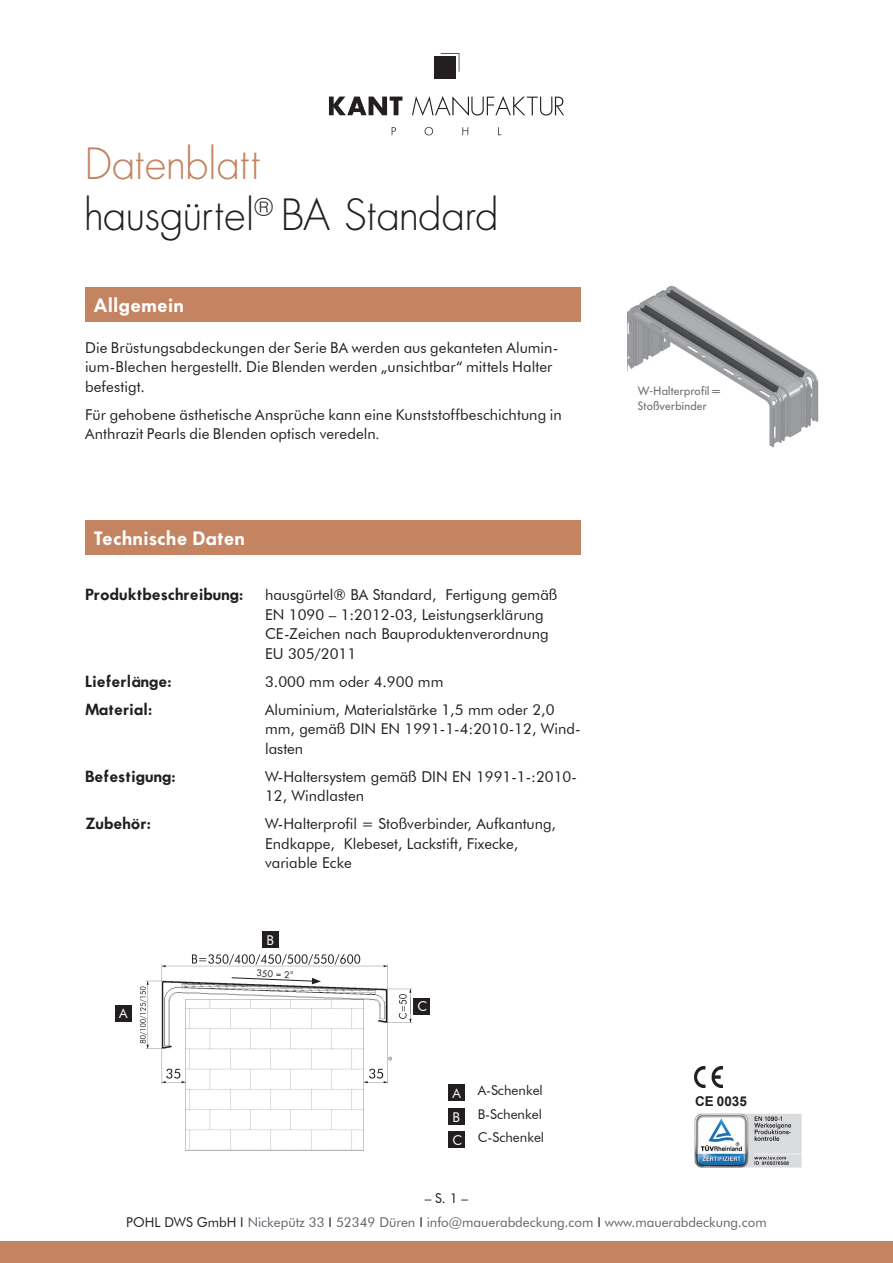
<style>
.page{position:relative;width:893px;height:1263px;background:#fff}
.page>*{position:absolute;margin:0;border:0;box-sizing:border-box;transform-origin:0 0}
.t1{font:300 42px/50.4px "Futura ICG";letter-spacing:-.005em;color:#231f20}
.t2{font:600 18px "Futura ICG";letter-spacing:.01em;color:#fff}
.t3{font:15px/19.5px "Futura BT";color:#231f20}
.t4{font:600 15px "Futura ICG";color:#231f20}
.t5{font:13.5px/23.7px "Futura BT";color:#5f6369;text-align:center}
.t6{font:13.5px/23.7px "Futura BT";color:#231f20;text-align:right}
.t7{font:700 13.5px "Arial";color:#231f20}
.t8{font:13.5px "Futura BT";color:#fff}
.t9{font:12px/15px "Futura BQ";letter-spacing:.02em;color:#6c6d70}
.t10{font:9px "Futura";color:#231f20}
.s1{color:#c48461}
.s2{font-size:13.5px}
.s3{color:#fff}
.s4{color:#231f20}
</style>
<div class="page">
<div style="left:0;top:1242px;width:893px;height:21px;background:#c48461"></div>
<svg style="left:441px;top:53px;width:18px;height:19px"></svg>
<div style="left:434px;top:56px;width:22px;height:22px;background:#231f20"></div>
<svg style="left:329px;top:97px;width:73px;height:18px"></svg>
<svg style="left:412px;top:96px;width:152px;height:20px"></svg>
<svg style="left:392px;top:127px;width:4px;height:8px"></svg>
<svg style="left:425px;top:127px;width:8px;height:8px"></svg>
<svg style="left:462px;top:127px;width:6px;height:8px"></svg>
<img style="left:695px;top:1067px;width:28px;height:20px">
<img style="left:694px;top:1113px;width:107px;height:54px">
<img style="left:628px;top:285px;width:191px;height:163px">
<img style="left:139px;top:941px;width:275px;height:210px">
<svg style="left:231px;top:977px;width:90px;height:7px"></svg>
<div style="left:448px;top:1084px;width:16px;height:17px;background:#231f20"></div>
<div style="left:448px;top:1108px;width:16px;height:17px;background:#231f20"></div>
<div style="left:448px;top:1131px;width:16px;height:17px;background:#231f20"></div>
<div style="left:116px;top:1005px;width:16px;height:17px;background:#231f20"></div>
<div style="left:263px;top:932px;width:16px;height:16px;background:#231f20"></div>
<div style="left:414px;top:998px;width:16px;height:17px;background:#231f20"></div>
<div style="left:85px;top:288px;width:496px;height:34px;background:#c48461"></div>
<div style="left:85px;top:520px;width:496px;height:34px;background:#c48461"></div>
<h1 class="t1" style="left:85px;top:138px;width:415px"><span class="s1">Datenblatt<br></span>hausgürtel<sup>®</sup> BA Standard</h1>
<p class="t2" style="left:94px;top:293px;width:92px">Allgemein</p>
<p class="t3" style="left:85px;top:338px;width:475px">Die Brüstungsabdeckungen der Serie BA werden aus gekanteten Alumin&shy;ium-Blechen hergestellt. Die Blenden werden „unsichtbar“ mittels Halter befestigt.</p>
<p class="t3" style="left:85px;top:405px;width:478px">Für gehobene ästhetische Ansprüche kann eine Kunststoffbeschichtung in<br>Anthrazit Pearls die Blenden optisch veredeln<span class="s2">.</span></p>
<p class="t2" style="left:94px;top:526px;width:153px">Technische Daten</p>
<p class="t4" style="left:85px;top:585px;width:160px">Produktbeschreibung:</p>
<p class="t3" style="left:265px;top:585px;width:294px">hausgürtel® BA Standard, Fertigung gemäß EN 1090 – 1:2012-03, Leistungserklärung CE-Zeichen nach Bauproduktenverordnung EU 305/2011</p>
<p class="t4" style="left:85px;top:671px;width:88px">Lieferlänge:</p>
<p class="t3" style="left:265px;top:672px;width:180px">3.000 mm oder 4.900 mm</p>
<p class="t4" style="left:85px;top:699px;width:69px">Material:</p>
<p class="t3" style="left:265px;top:700px;width:317px">Aluminium, Materialstärke 1,5 mm oder 2,0 mm, gemäß DIN EN 1991-1-4:2010-12, Wind&shy;lasten</p>
<p class="t4" style="left:85px;top:766px;width:92px">Befestigung:</p>
<p class="t3" style="left:265px;top:767px;width:313px">W-Haltersystem gemäß DIN EN 1991-1-:2010-<br>12, Windlasten</p>
<p class="t4" style="left:85px;top:814px;width:67px">Zubehör:</p>
<p class="t3" style="left:265px;top:814px;width:292px">W-Halterprofil = Stoßverbinder, Aufkantung,<br>Endkappe, Klebeset, Lackstift, Fixecke, variable Ecke</p>
<p class="t8" style="left:266px;top:931px;width:9px">B</p>
<p class="t8" style="left:119px;top:1005px;width:10px">A</p>
<p class="t10" style="left:257px;top:967px;width:39px;rotate:2deg">350 = 2°</p>
<p class="t8" style="left:417px;top:998px;width:11px">C</p>
<p class="t8" style="left:452px;top:1085px;width:10px">A</p>
<p class="t6" style="left:478px;top:1078px;width:67px">A-Schenkel</p>
<p class="t8" style="left:452px;top:1108px;width:9px">B</p>
<p class="t6" style="left:452px;top:1102px;width:93px">B-Schenkel<br><span class="s3">C</span> C-Schenkel</p>
<p class="t9" style="left:638px;top:384px;width:84px">W-Halterprofil =<br>Stoßverbinder</p>
<p class="t7" style="left:695px;top:1092px;width:53px">CE 0035</p>
<p class="t5" style="left:126px;top:1186px;width:642px"><span class="s4">– S. 1 –<br>POHL DWS GmbH I</span> Nickepütz 33 <span class="s4">I</span> 52349 Düren <span class="s4">I</span> info@mauerabdeckung.com <span class="s4">I</span> www.mauerabdeckung.com</p>
</div>
